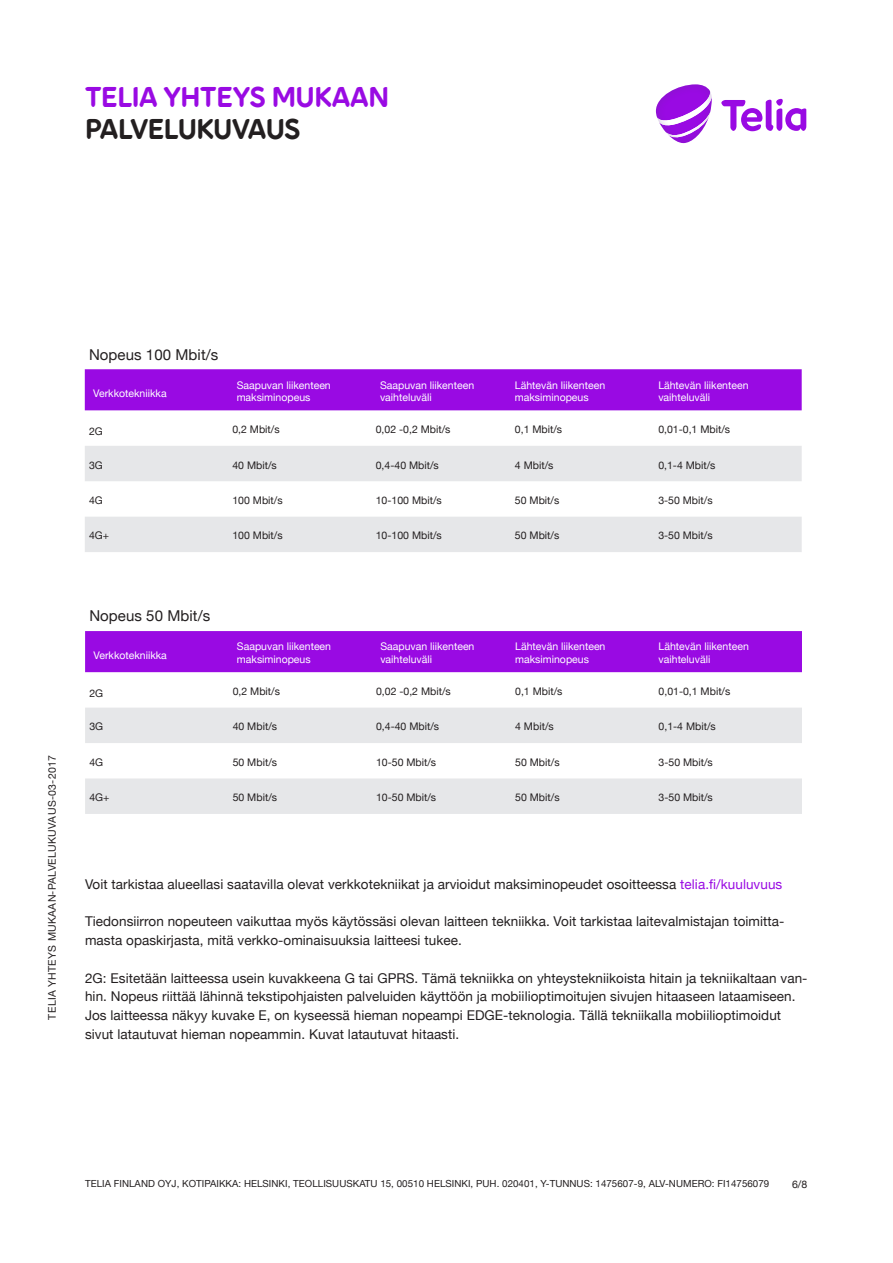
<style>
.page{position:relative;width:893px;height:1263px;background:#fff}
.page>*{position:absolute;margin:0;border:0;box-sizing:border-box;transform-origin:0 0}
.t1{font:28.5px "Pebble";letter-spacing:-.005em;color:#990ae3}
.t2{font:28.5px "Pebble";letter-spacing:-.005em;color:#231f20}
.t3{font:15px "Helvetica Neue";letter-spacing:.005em;color:#231f20}
.t4{font:13.5px/18.8px "Helvetica Neue";letter-spacing:.005em;color:#231f20}
.t5{font:10.5px "Helvetica Neue";color:#231f20}
.t6{font:10.5px/12.6px "Helvetica Neue";color:#fff}
.t7{font:10.5px "Helvetica Neue";letter-spacing:.03em;color:#231f20}
.t8{font:9.75px "Helvetica Neue";letter-spacing:.005em;color:#231f20}
.s1{color:#990ae3}
</style>
<div class="page">
<svg style="left:721px;top:99px;width:85px;height:32px"></svg>
<svg style="left:656px;top:84px;width:56px;height:59px"></svg>
<div style="left:85px;top:369px;width:717px;height:41px;background:#990ae3"></div>
<svg style="left:85px;top:446px;width:717px;height:106px;fill:#e6e7e9"></svg>
<div style="left:85px;top:631px;width:717px;height:41px;background:#990ae3"></div>
<svg style="left:85px;top:708px;width:717px;height:106px;fill:#e6e7e9"></svg>
<h1 class="t1" style="left:85px;top:79px;width:306px">TELIA YHTEYS MUKAAN</h1>
<h1 class="t2" style="left:85px;top:111px;width:217px">PALVELUKUVAUS</h1>
<p class="t7" style="left:44px;top:1019px;width:266px;rotate:-90deg">TELIA YHTEYS MUKAAN-PALVELUKUVAUS-03-2017</p>
<p class="t3" style="left:89px;top:343px;width:131px">Nopeus 100 Mbit/s</p>
<p class="t6" style="left:93px;top:387px;width:75px">Verkkotekniikka</p>
<p class="t6" style="left:237px;top:379px;width:96px">Saapuvan liikenteen maksiminopeus</p>
<p class="t6" style="left:380px;top:379px;width:96px">Saapuvan liikenteen vaihteluväli</p>
<p class="t6" style="left:515px;top:379px;width:92px">Lähtevän liikenteen maksiminopeus</p>
<p class="t6" style="left:658px;top:379px;width:92px">Lähtevän liikenteen vaihteluväli</p>
<p class="t5" style="left:89px;top:424px;width:15px">2G</p>
<p class="t5" style="left:232px;top:422px;width:49px">0,2 Mbit/s</p>
<p class="t5" style="left:376px;top:422px;width:76px">0,02 -0,2 Mbit/s</p>
<p class="t5" style="left:515px;top:422px;width:49px">0,1 Mbit/s</p>
<p class="t5" style="left:658px;top:422px;width:73px">0,01-0,1 Mbit/s</p>
<p class="t5" style="left:89px;top:457px;width:15px">3G</p>
<p class="t5" style="left:232px;top:457px;width:46px">40 Mbit/s</p>
<p class="t5" style="left:376px;top:457px;width:65px">0,4-40 Mbit/s</p>
<p class="t5" style="left:515px;top:457px;width:40px">4 Mbit/s</p>
<p class="t5" style="left:658px;top:457px;width:59px">0,1-4 Mbit/s</p>
<p class="t5" style="left:89px;top:493px;width:15px">4G</p>
<p class="t5" style="left:232px;top:493px;width:52px">100 Mbit/s</p>
<p class="t5" style="left:376px;top:493px;width:67px">10-100 Mbit/s</p>
<p class="t5" style="left:515px;top:493px;width:46px">50 Mbit/s</p>
<p class="t5" style="left:658px;top:493px;width:56px">3-50 Mbit/s</p>
<p class="t5" style="left:89px;top:528px;width:22px">4G+</p>
<p class="t5" style="left:232px;top:528px;width:52px">100 Mbit/s</p>
<p class="t5" style="left:376px;top:528px;width:67px">10-100 Mbit/s</p>
<p class="t5" style="left:515px;top:528px;width:46px">50 Mbit/s</p>
<p class="t5" style="left:658px;top:528px;width:56px">3-50 Mbit/s</p>
<p class="t3" style="left:89px;top:605px;width:122px">Nopeus 50 Mbit/s</p>
<p class="t6" style="left:94px;top:649px;width:75px">Verkkotekniikka</p>
<p class="t6" style="left:237px;top:641px;width:96px">Saapuvan liikenteen maksiminopeus</p>
<p class="t6" style="left:380px;top:641px;width:96px">Saapuvan liikenteen vaihteluväli</p>
<p class="t6" style="left:515px;top:641px;width:92px">Lähtevän liikenteen maksiminopeus</p>
<p class="t6" style="left:659px;top:641px;width:92px">Lähtevän liikenteen vaihteluväli</p>
<p class="t5" style="left:89px;top:686px;width:15px">2G</p>
<p class="t5" style="left:233px;top:684px;width:49px">0,2 Mbit/s</p>
<p class="t5" style="left:376px;top:684px;width:76px">0,02 -0,2 Mbit/s</p>
<p class="t5" style="left:515px;top:684px;width:49px">0,1 Mbit/s</p>
<p class="t5" style="left:659px;top:684px;width:73px">0,01-0,1 Mbit/s</p>
<p class="t5" style="left:89px;top:719px;width:15px">3G</p>
<p class="t5" style="left:233px;top:719px;width:46px">40 Mbit/s</p>
<p class="t5" style="left:376px;top:719px;width:65px">0,4-40 Mbit/s</p>
<p class="t5" style="left:515px;top:719px;width:40px">4 Mbit/s</p>
<p class="t5" style="left:659px;top:719px;width:59px">0,1-4 Mbit/s</p>
<p class="t5" style="left:89px;top:754px;width:15px">4G</p>
<p class="t5" style="left:233px;top:754px;width:46px">50 Mbit/s</p>
<p class="t5" style="left:376px;top:754px;width:62px">10-50 Mbit/s</p>
<p class="t5" style="left:515px;top:754px;width:46px">50 Mbit/s</p>
<p class="t5" style="left:659px;top:754px;width:56px">3-50 Mbit/s</p>
<p class="t5" style="left:89px;top:790px;width:22px">4G+</p>
<p class="t5" style="left:233px;top:790px;width:46px">50 Mbit/s</p>
<p class="t5" style="left:376px;top:790px;width:62px">10-50 Mbit/s</p>
<p class="t5" style="left:515px;top:790px;width:46px">50 Mbit/s</p>
<p class="t5" style="left:659px;top:790px;width:56px">3-50 Mbit/s</p>
<p class="t4" style="left:85px;top:875px;width:699px">Voit tarkistaa alueellasi saatavilla olevat verkkotekniikat ja arvioidut maksiminopeudet osoitteessa <span class="s1">telia.fi/kuuluvuus</span></p>
<p class="t4" style="left:85px;top:913px;width:701px">Tiedonsiirron nopeuteen vaikuttaa myös käytössäsi olevan laitteen tekniikka. Voit tarkistaa laitevalmistajan toimitta&shy;masta opaskirjasta, mitä verkko-ominaisuuksia laitteesi tukee.</p>
<p class="t4" style="left:85px;top:969px;width:724px">2G: Esitetään laitteessa usein kuvakkeena G tai GPRS. Tämä tekniikka on yhteystekniikoista hitain ja tekniikaltaan van&shy;hin. Nopeus riittää lähinnä tekstipohjaisten palveluiden käyttöön ja mobiilioptimoitujen sivujen hitaaseen lataamiseen.<br>Jos laitteessa näkyy kuvake E, on kyseessä hieman nopeampi EDGE-teknologia. Tällä tekniikalla mobiilioptimoidut sivut latautuvat hieman nopeammin. Kuvat latautuvat hitaasti.</p>
<p class="t8" style="left:85px;top:1177px;width:686px">TELIA FINLAND OYJ, KOTIPAIKKA: HELSINKI, TEOLLISUUSKATU 15, 00510 HELSINKI, PUH. 020401, Y-TUNNUS: 1475607-9, ALV-NUMERO: FI14756079</p>
<p class="t5" style="left:792px;top:1176px;width:17px">6/8</p>
</div>
